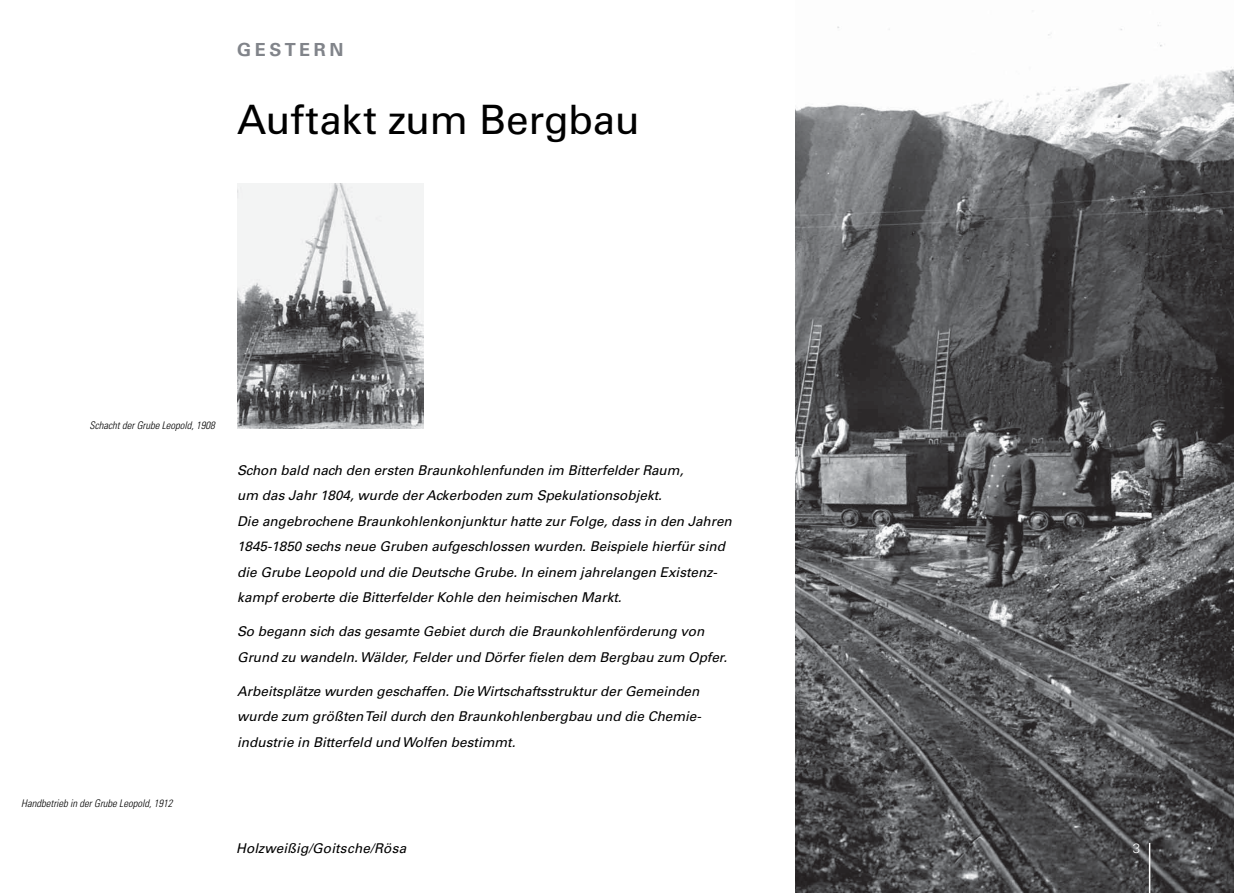
<style>
.page{position:relative;width:1234px;height:893px;background:#fff}
.page>*{position:absolute;margin:0;border:0;box-sizing:border-box;transform-origin:0 0}
.t1{font:40.5px "Univers LT Std";letter-spacing:-.005em;color:#000}
.t2{font:700 18px "Univers LT Std";letter-spacing:.2em;color:#81848a}
.t3{font:italic 13.5px/25.5px "Univers LT Std";color:#000}
.t4{font:300 13.5px "Univers LT Std";color:#fff}
.t5{font:italic 300 condensed 10.5px "Univers LT Std";color:#000}
</style>
<div class="page">
<img style="left:237px;top:183px;width:186px;height:246px">
<img style="left:795px;top:25px;width:438px;height:868px">
<hr style="left:1148px;top:843px;width:2px;height:50px;background:#fff">
<h2 class="t2" style="left:237px;top:41px;width:108px">GESTERN</h2>
<h1 class="t1" style="left:237px;top:101px;width:404px">Auftakt zum Bergbau</h1>
<p class="t5" style="left:89px;top:420px;width:127px">Schacht der Grube Leopold, 1908</p>
<p class="t5" style="left:21px;top:798px;width:152px">Handbetrieb in der Grube Leopold, 1912</p>
<p class="t3" style="left:237px;top:458px;width:496px">Schon bald nach den ersten Braunkohlenfunden im Bitterfelder Raum,<br>um das Jahr 1804, wurde der Ackerboden zum Spekulationsobjekt.<br>Die angebrochene Braunkohlenkonjunktur hatte zur Folge, dass in den Jahren 1845-1850 sechs neue Gruben aufgeschlossen wurden. Beispiele hierfür sind die Grube Leopold und die Deutsche Grube. In einem jahrelangen Existenz&shy;kampf eroberte die Bitterfelder Kohle den heimischen Markt.</p>
<p class="t3" style="left:237px;top:619px;width:491px">So begann sich das gesamte Gebiet durch die Braunkohlenförderung von<br>Grund zu wandeln. Wälder, Felder und Dörfer fielen dem Bergbau zum Opfer.</p>
<p class="t3" style="left:237px;top:679px;width:465px">Arbeitsplätze wurden geschaffen. Die Wirtschaftsstruktur der Gemeinden wurde zum größten Teil durch den Braunkohlenbergbau und die Chemie&shy;industrie in Bitterfeld und Wolfen bestimmt.</p>
<p class="t3" style="left:236px;top:836px;width:172px">Holzweißig/Goitsche/Rösa</p>
<p class="t4" style="left:1132px;top:841px;width:9px">3</p>
</div>
